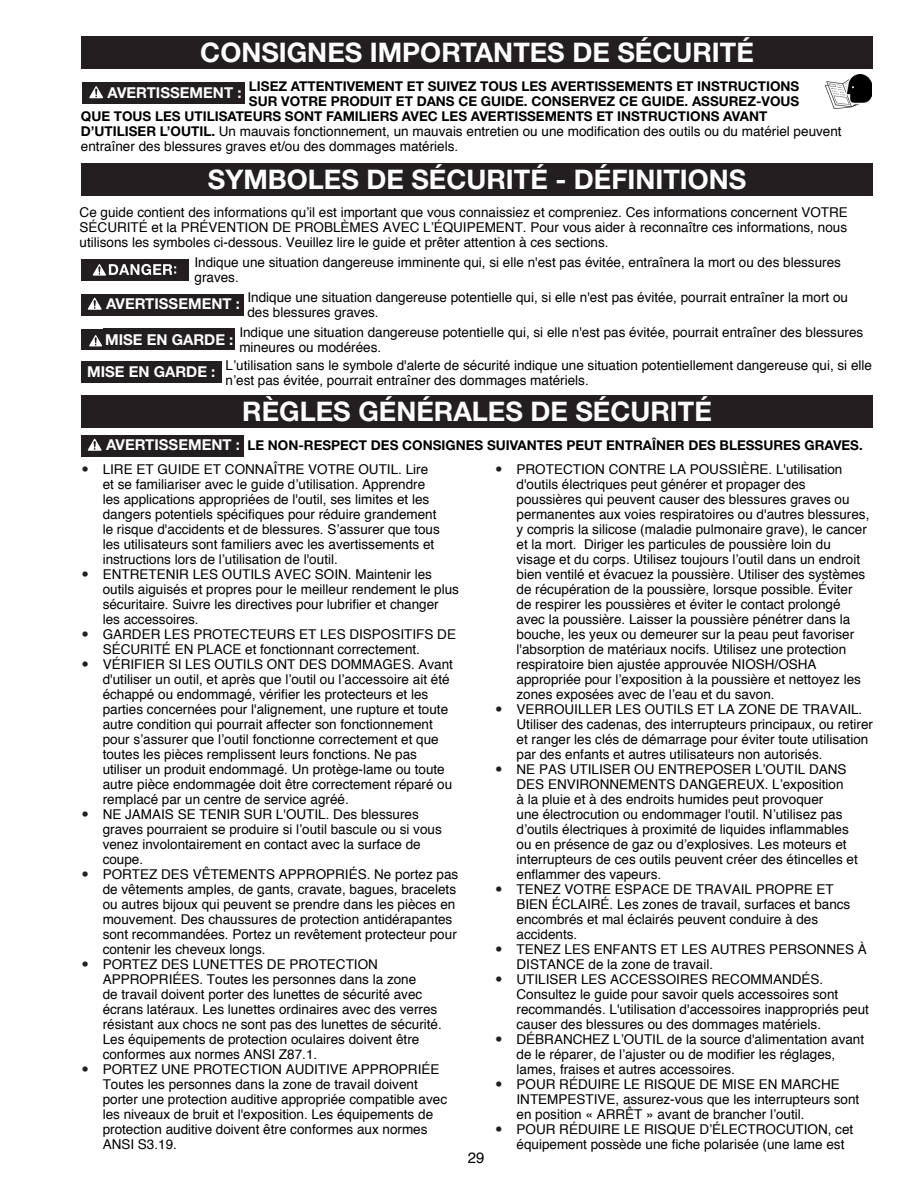
<style>
.page{position:relative;width:918px;height:1188px;background:#fff}
.page>*{position:absolute;margin:0;border:0;box-sizing:border-box;transform-origin:0 0}
.Body_Title{font:700 27px "Helvetica Neue LT Std";color:#fff}
.Body_Text_10_11{font:700 15px "Helvetica Neue LT Std";color:#fff}
.t1{font:15px "Helvetica";color:#000}
.t2{font:13.5px/15px "Helvetica";color:#000}
.t3{font:700 13.5px "Helvetica Neue LT Std";color:#000}
.s1{font-family:"Helvetica Neue LT Std";font-weight:700}
</style>
<div class="page">
<div style="left:81px;top:36px;width:792px;height:33px;background:#231f20"></div>
<div style="left:81px;top:163px;width:792px;height:33px;background:#231f20"></div>
<img style="left:825px;top:75px;width:46px;height:34px">
<div style="left:81px;top:395px;width:792px;height:33px;background:#231f20"></div>
<div style="left:81px;top:259px;width:108px;height:21px;background:#231f20"></div>
<svg style="left:93px;top:264px;width:83px;height:12px"></svg>
<div style="left:83px;top:82px;width:105px;height:22px;background:#231f20"></div>
<svg style="left:89px;top:86px;width:15px;height:13px"></svg>
<div style="left:104px;top:82px;width:141px;height:22px;background:#231f20"></div>
<div style="left:81px;top:294px;width:105px;height:21px;background:#231f20"></div>
<svg style="left:88px;top:298px;width:14px;height:12px"></svg>
<div style="left:103px;top:294px;width:140px;height:21px;background:#231f20"></div>
<div style="left:81px;top:329px;width:105px;height:21px;background:#231f20"></div>
<svg style="left:89px;top:335px;width:14px;height:12px"></svg>
<div style="left:103px;top:329px;width:132px;height:21px;background:#231f20"></div>
<div style="left:81px;top:361px;width:140px;height:22px;background:#231f20"></div>
<div style="left:81px;top:435px;width:105px;height:21px;background:#231f20"></div>
<svg style="left:88px;top:439px;width:14px;height:12px"></svg>
<div style="left:103px;top:435px;width:140px;height:21px;background:#231f20"></div>
<p class="Body_Title" style="left:200px;top:36px;width:555px">CONSIGNES IMPORTANTES DE SÉCURITÉ</p>
<p class="t3" style="left:249px;top:77px;width:552px">LISEZ ATTENTIVEMENT ET SUIVEZ TOUS LES AVERTISSEMENTS ET INSTRUCTIONS</p>
<p class="t3" style="left:249px;top:92px;width:552px">SUR VOTRE PRODUIT ET DANS CE GUIDE. CONSERVEZ CE GUIDE. ASSUREZ-VOUS</p>
<p class="t3" style="left:81px;top:107px;width:688px">QUE TOUS LES UTILISATEURS SONT FAMILIERS AVEC LES AVERTISSEMENTS ET INSTRUCTIONS AVANT</p>
<p class="t2" style="left:81px;top:123px;width:762px"><span class="s1">D’UTILISER L’OUTIL.</span> Un mauvais fonctionnement, un mauvais entretien ou une modification des outils ou du matériel peuvent</p>
<p class="t2" style="left:81px;top:138px;width:379px">entraîner des blessures graves et/ou des dommages matériels.</p>
<p class="Body_Text_10_11" style="left:108px;top:83px;width:136px">AVERTISSEMENT :</p>
<p class="Body_Title" style="left:208px;top:163px;width:540px">SYMBOLES DE SÉCURITÉ - DÉFINITIONS</p>
<p class="t2" style="left:80px;top:204px;width:770px;text-align:justify">Ce guide contient des informations qu’il est important que vous connaissiez et compreniez. Ces informations concernent VOTRE SÉCURITÉ et la PRÉVENTION DE PROBLÈMES AVEC L’ÉQUIPEMENT. Pour vous aider à reconnaître ces informations, nous utilisons les symboles ci-dessous. Veuillez lire le guide et prêter attention à ces sections.</p>
<p class="t2" style="left:195px;top:255px;width:648px">Indique une situation dangereuse imminente qui, si elle n'est pas évitée, entraînera la mort ou des blessures graves.</p>
<p class="t2" style="left:247px;top:290px;width:602px">Indique une situation dangereuse potentielle qui, si elle n'est pas évitée, pourrait entraîner la mort ou des blessures graves.</p>
<p class="t2" style="left:226px;top:357px;width:648px">L’utilisation sans le symbole d'alerte de sécurité indique une situation potentiellement dangereuse qui, si elle n’est pas évitée, pourrait entraîner des dommages matériels.</p>
<p class="Body_Text_10_11" style="left:106px;top:295px;width:136px">AVERTISSEMENT :</p>
<p class="Body_Text_10_11" style="left:105px;top:330px;width:130px">MISE EN GARDE :</p>
<p class="Body_Text_10_11" style="left:87px;top:363px;width:130px">MISE EN GARDE :</p>
<p class="t2" style="left:239px;top:325px;width:625px">Indique une situation dangereuse potentielle qui, si elle n'est pas évitée, pourrait entraîner des blessures mineures ou modérées.</p>
<p class="Body_Title" style="left:242px;top:395px;width:471px">RÈGLES GÉNÉRALES DE SÉCURITÉ</p>
<p class="t3" style="left:247px;top:437px;width:617px">LE NON-RESPECT DES CONSIGNES SUIVANTES PEUT ENTRAÎNER DES BLESSURES GRAVES.</p>
<p class="t2" style="left:103px;top:462px;width:339px">LIRE ET GUIDE ET CONNAÎTRE VOTRE OUTIL. Lire et se familiariser avec le guide d’utilisation. Apprendre les applications appropriées de l'outil, ses limites et les dangers potentiels spécifiques pour réduire grandement le risque d'accidents et de blessures. S’assurer que tous les utilisateurs sont familiers avec les avertissements et instructions lors de l’utilisation de l'outil.</p>
<p class="t2" style="left:103px;top:567px;width:358px">ENTRETENIR LES OUTILS AVEC SOIN. Maintenir les outils aiguisés et propres pour le meilleur rendement le plus sécuritaire. Suivre les directives pour lubrifier et changer les accessoires.</p>
<p class="t2" style="left:103px;top:627px;width:355px">GARDER LES PROTECTEURS ET LES DISPOSITIFS DE<br>SÉCURITÉ EN PLACE et fonctionnant correctement.</p>
<p class="t2" style="left:103px;top:657px;width:352px">VÉRIFIER SI LES OUTILS ONT DES DOMMAGES. Avant d'utiliser un outil, et après que l’outil ou l’accessoire ait été échappé ou endommagé, vérifier les protecteurs et les parties concernées pour l'alignement, une rupture et toute autre condition qui pourrait affecter son fonctionnement pour s’assurer que l’outil fonctionne correctement et que toutes les pièces remplissent leurs fonctions. Ne pas utiliser un produit endommagé. Un protège-lame ou toute autre pièce endommagée doit être correctement réparé ou remplacé par un centre de service agréé.</p>
<p class="t2" style="left:103px;top:807px;width:341px">NE JAMAIS SE TENIR SUR L'OUTIL. Des blessures graves pourraient se produire si l’outil bascule ou si vous venez involontairement en contact avec la surface de coupe.</p>
<p class="t2" style="left:103px;top:867px;width:357px">PORTEZ DES VÊTEMENTS APPROPRIÉS. Ne portez pas de vêtements amples, de gants, cravate, bagues, bracelets ou autres bijoux qui peuvent se prendre dans les pièces en mouvement. Des chaussures de protection antidérapantes sont recommandées. Portez un revêtement protecteur pour contenir les cheveux longs.</p>
<p class="t2" style="left:103px;top:957px;width:341px">PORTEZ DES LUNETTES DE PROTECTION APPROPRIÉES. Toutes les personnes dans la zone<br>de travail doivent porter des lunettes de sécurité avec écrans latéraux. Les lunettes ordinaires avec des verres résistant aux chocs ne sont pas des lunettes de sécurité.<br>Les équipements de protection oculaires doivent être conformes aux normes ANSI Z87.1.</p>
<p class="t2" style="left:103px;top:1062px;width:346px">PORTEZ UNE PROTECTION AUDITIVE APPROPRIÉE Toutes les personnes dans la zone de travail doivent porter une protection auditive appropriée compatible avec les niveaux de bruit et l'exposition. Les équipements de protection auditive doivent être conformes aux normes ANSI S3.19.</p>
<p class="Body_Text_10_11" style="left:106px;top:436px;width:136px">AVERTISSEMENT :</p>
<p class="t2" style="left:517px;top:462px;width:354px">PROTECTION CONTRE LA POUSSIÈRE. L'utilisation d'outils électriques peut générer et propager des poussières qui peuvent causer des blessures graves ou permanentes aux voies respiratoires ou d'autres blessures, y compris la silicose (maladie pulmonaire grave), le cancer et la mort. Diriger les particules de poussière loin du visage et du corps. Utilisez toujours l’outil dans un endroit bien ventilé et évacuez la poussière. Utiliser des systèmes de récupération de la poussière, lorsque possible. Éviter de respirer les poussières et éviter le contact prolongé avec la poussière. Laisser la poussière pénétrer dans la bouche, les yeux ou demeurer sur la peau peut favoriser l'absorption de matériaux nocifs. Utilisez une protection respiratoire bien ajustée approuvée NIOSH/OSHA appropriée pour l’exposition à la poussière et nettoyez les zones exposées avec de l’eau et du savon.</p>
<p class="t2" style="left:517px;top:702px;width:358px">VERROUILLER LES OUTILS ET LA ZONE DE TRAVAIL.<br>Utiliser des cadenas, des interrupteurs principaux, ou retirer et ranger les clés de démarrage pour éviter toute utilisation par des enfants et autres utilisateurs non autorisés.</p>
<p class="t2" style="left:517px;top:762px;width:343px">NE PAS UTILISER OU ENTREPOSER L’OUTIL DANS DES ENVIRONNEMENTS DANGEREUX. L’exposition<br>à la pluie et à des endroits humides peut provoquer<br>une électrocution ou endommager l'outil. N’utilisez pas d’outils électriques à proximité de liquides inflammables ou en présence de gaz ou d’explosives. Les moteurs et interrupteurs de ces outils peuvent créer des étincelles et enflammer des vapeurs.</p>
<p class="t2" style="left:517px;top:882px;width:335px">TENEZ VOTRE ESPACE DE TRAVAIL PROPRE ET BIEN ÉCLAIRÉ. Les zones de travail, surfaces et bancs encombrés et mal éclairés peuvent conduire à des accidents.</p>
<p class="t2" style="left:517px;top:942px;width:352px">TENEZ LES ENFANTS ET LES AUTRES PERSONNES À<br>DISTANCE de la zone de travail.</p>
<p class="t2" style="left:517px;top:972px;width:354px">UTILISER LES ACCESSOIRES RECOMMANDÉS.<br>Consultez le guide pour savoir quels accessoires sont recommandés. L'utilisation d'accessoires inappropriés peut causer des blessures ou des dommages matériels.</p>
<p class="t2" style="left:517px;top:1032px;width:349px">DÉBRANCHEZ L’OUTIL de la source d'alimentation avant de le réparer, de l’ajuster ou de modifier les réglages, lames, fraises et autres accessoires.</p>
<p class="t2" style="left:517px;top:1077px;width:344px">POUR RÉDUIRE LE RISQUE DE MISE EN MARCHE<br>INTEMPESTIVE, assurez-vous que les interrupteurs sont en position « ARRÊT » avant de brancher l’outil.</p>
<p class="t2" style="left:517px;top:1122px;width:338px">POUR RÉDUIRE LE RISQUE D’ÉLECTROCUTION, cet équipement possède une fiche polarisée (une lame est</p>
<p class="t1" style="left:468px;top:1148px;width:18px">29</p>
</div>
